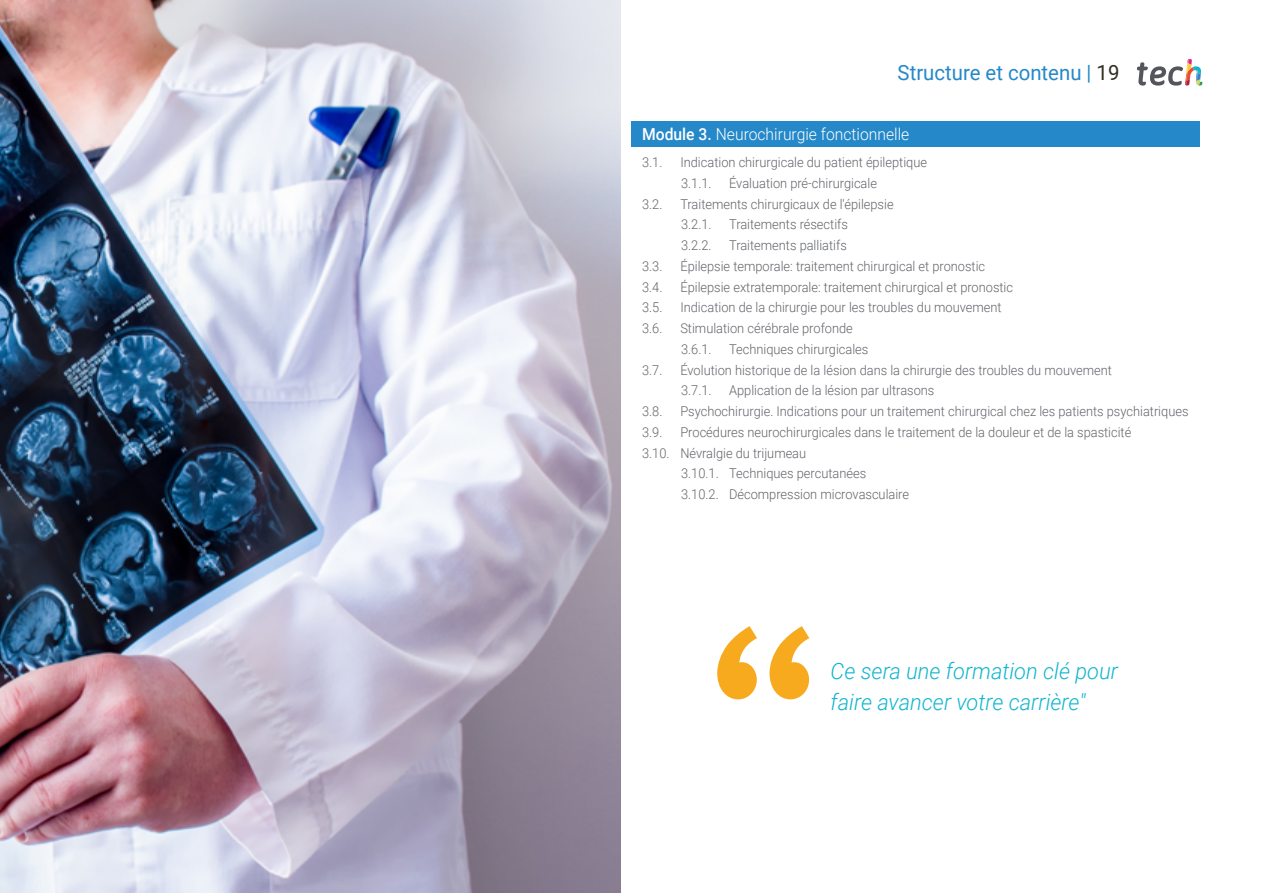
<style>
.page{position:relative;width:1263px;height:893px;background:#fff}
.page>*{position:absolute;margin:0;border:0;box-sizing:border-box;transform-origin:0 0}
.t1{font:italic 300 22.5px/31.5px "Roboto";color:#0fb6cf}
.t2{font:21px "Roboto";color:#2488c9}
.t3{font:300 16.5px "Roboto";color:#fff;scale:.95 1}
.t4{font:300 13.5px/20.7px "Roboto";color:#61646a;scale:.95 1}
.s1{color:#312e20}
.s2{font-weight:500}
</style>
<div class="page">
<img style="left:0;top:0;width:621px;height:893px">
<svg style="left:1137px;top:59px;width:65px;height:27px"></svg>
<svg style="left:717px;top:626px;width:92px;height:73px"></svg>
<div style="left:631px;top:121px;width:568px;height:25px;background:#2488c9"></div>
<h2 class="t2" style="left:898px;top:57px;width:223px">Structure et contenu | <span class="s1">19</span></h2>
<p class="t3" style="left:642px;top:123px;width:283px"><span class="s2">Module 3.</span> Neurochirurgie fonctionnelle</p>
<p class="t4" style="left:642px;top:151px;width:23px">3.1.</p>
<p class="t4" style="left:680px;top:151px;width:261px">Indication chirurgicale du patient épileptique<br>3.1.1.</p>
<p class="t4" style="left:729px;top:172px;width:157px">Évaluation pré-chirurgicale</p>
<p class="t4" style="left:642px;top:193px;width:23px">3.2.</p>
<p class="t4" style="left:680px;top:193px;width:226px">Traitements chirurgicaux de l'épilepsie<br>3.2.1.</p>
<p class="t4" style="left:729px;top:214px;width:127px">Traitements résectifs</p>
<p class="t4" style="left:681px;top:234px;width:34px">3.2.2.</p>
<p class="t4" style="left:729px;top:234px;width:125px">Traitements palliatifs</p>
<p class="t4" style="left:642px;top:255px;width:23px">3.3.</p>
<p class="t4" style="left:680px;top:255px;width:322px">Épilepsie temporale: traitement chirurgical et pronostic</p>
<p class="t4" style="left:642px;top:276px;width:23px">3.4.</p>
<p class="t4" style="left:680px;top:276px;width:352px">Épilepsie extratemporale: traitement chirurgical et pronostic</p>
<p class="t4" style="left:642px;top:297px;width:23px">3.5.</p>
<p class="t4" style="left:680px;top:297px;width:340px">Indication de la chirurgie pour les troubles du mouvement</p>
<p class="t4" style="left:642px;top:317px;width:23px">3.6.</p>
<p class="t4" style="left:680px;top:317px;width:183px">Stimulation cérébrale profonde<br>3.6.1.</p>
<p class="t4" style="left:729px;top:338px;width:148px">Techniques chirurgicales</p>
<p class="t4" style="left:642px;top:359px;width:23px">3.7.</p>
<p class="t4" style="left:680px;top:359px;width:456px">Évolution historique de la lésion dans la chirurgie des troubles du mouvement<br>3.7.1.</p>
<p class="t4" style="left:729px;top:380px;width:218px">Application de la lésion par ultrasons</p>
<p class="t4" style="left:642px;top:400px;width:23px">3.8.</p>
<p class="t4" style="left:680px;top:400px;width:536px">Psychochirurgie. Indications pour un traitement chirurgical chez les patients psychiatriques</p>
<p class="t4" style="left:642px;top:421px;width:23px">3.9.</p>
<p class="t4" style="left:680px;top:421px;width:476px">Procédures neurochirurgicales dans le traitement de la douleur et de la spasticité</p>
<p class="t4" style="left:642px;top:442px;width:174px">3.10. Névralgie du trijumeau</p>
<p class="t4" style="left:681px;top:463px;width:196px">3.10.1. Techniques percutanées</p>
<p class="t4" style="left:681px;top:483px;width:241px">3.10.2. Décompression microvasculaire</p>
<h1 class="t1" style="left:831px;top:654px;width:289px">Ce sera une formation clé pour faire avancer votre carrière"</h1>
</div>
